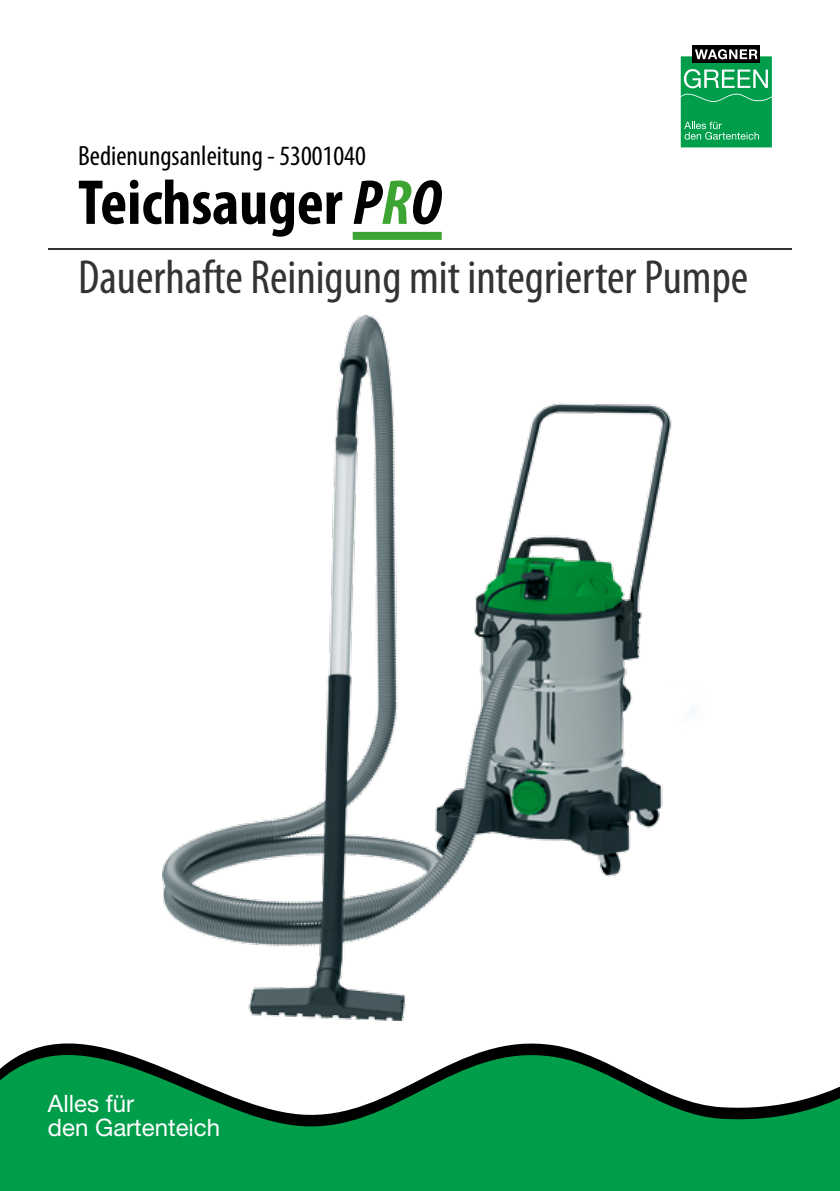
<style>
.page{position:relative;width:840px;height:1191px;background:#fff}
.page>*{position:absolute;margin:0;border:0;box-sizing:border-box;transform-origin:0 0}
.t1{font:700 condensed 64px "Myriad Pro";color:#000}
.t2{font:condensed 48px "Myriad Pro";color:#333}
.t3{font:condensed 28px "Myriad Pro";color:#000}
.t4{font:24px/24px "Helvetica Neue";color:#fff}
.s1{font-style:italic}
.s2{font-style:italic;color:#3ca432}
</style>
<div class="page">
<div style="left:352px;top:232px;width:89px;height:8px;background:#3ca432"></div>
<hr style="left:48px;top:248px;width:743px;height:1px;background:#333">
<div style="left:692px;top:45px;width:67px;height:17px;background:#000"></div>
<svg style="left:680px;top:49px;width:91px;height:98px;background:#2aa263"></svg>
<svg style="left:0;top:1043px;width:839px;height:148px;fill:#009e4b"></svg>
<img style="left:163px;top:316px;width:509px;height:704px">
<p class="t3" style="left:78px;top:139px;width:289px">Bedienungsanleitung - 53001040</p>
<h1 class="t1" style="left:78px;top:162px;width:365px">Teichsauger <span class="s1">P</span><span class="s2">R</span><span class="s1">O</span></h1>
<p class="t2" style="left:78px;top:248px;width:671px">Dauerhafte Reinigung mit integrierter Pumpe</p>
<p class="t4" style="left:48px;top:1090px;width:174px">Alles für<br>den Gartenteich</p>
</div>
